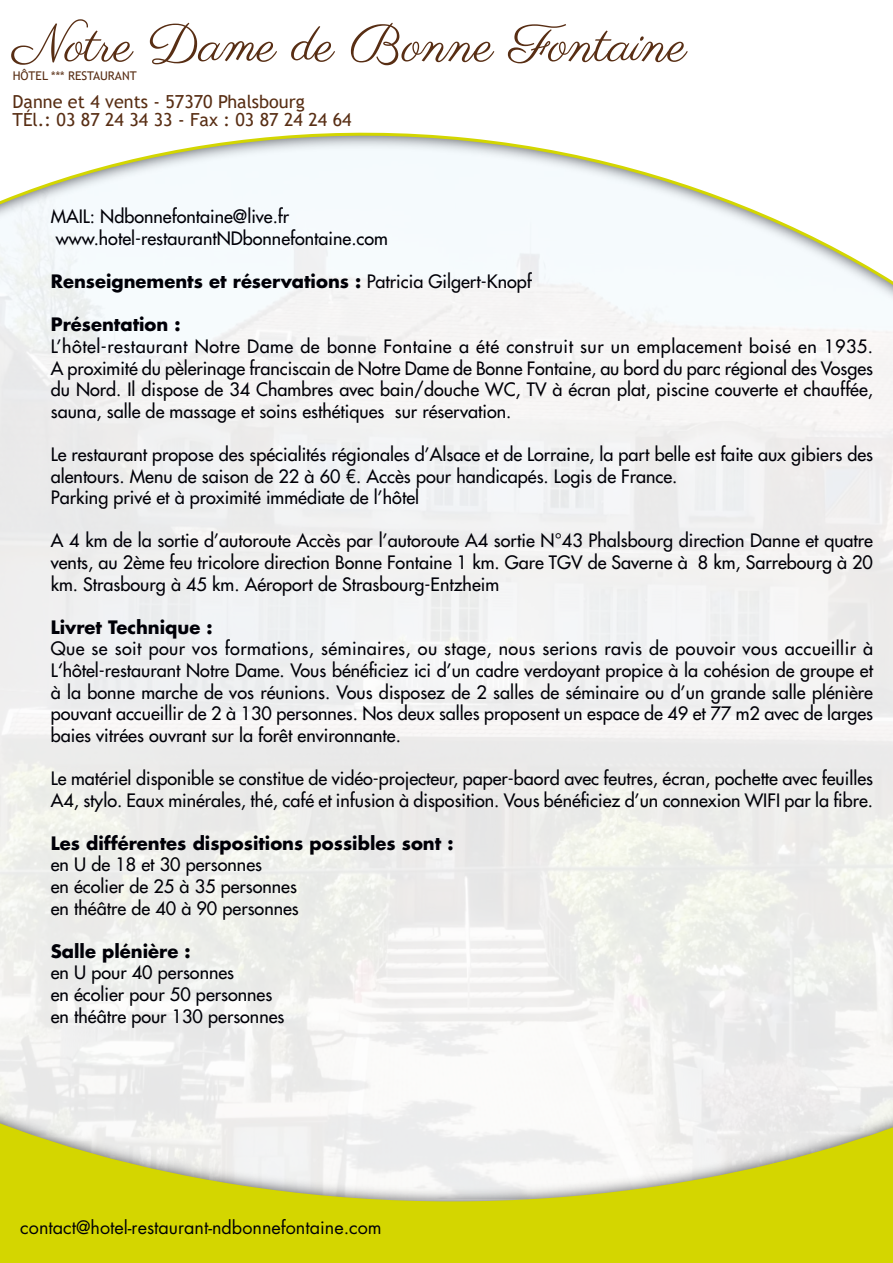
<style>
.page{position:relative;width:893px;height:1263px;background:#fff}
.page>*{position:absolute;margin:0;border:0;box-sizing:border-box;transform-origin:0 0}
.t1{font:52.65px "Parisienne";color:#582e14}
.t2{font:500 18px/21.6px "Futura Std";color:#000007}
.t3{font:700 18px "Futura Std";color:#000007}
.t4{font:18px/18px "Trebuchet MS";color:#582e14}
.t5{font:18px "Futura Std";color:#000007}
.t6{font:12px "Trebuchet MS";color:#582e14}
.s1{font-weight:500}
</style>
<div class="page">
<svg style="left:0;top:1036px;width:893px;height:227px"></svg>
<svg style="left:0;top:132px;width:893px;height:301px;fill:#f5f9fb"></svg>
<img style="left:788px;top:132px;width:81px;height:64px">
<h1 class="t1" style="left:13px;top:12px;width:676px">Notre Dame de Bonne Fontaine</h1>
<p class="t6" style="left:13px;top:71px;width:125px">HÔTEL *** RESTAURANT</p>
<p class="t4" style="left:13px;top:94px;width:341px">Danne et 4 vents - 57370 Phalsbourg<br>TÉl.: 03 87 24 34 33 - Fax : 03 87 24 24 64</p>
<p class="t2" style="left:51px;top:207px;width:339px">MAIL: Ndbonnefontaine@live.fr www.hotel-restaurantNDbonnefontaine.com</p>
<p class="t3" style="left:51px;top:273px;width:482px">Renseignements et réservations : <span class="s1">Patricia Gilgert-Knopf</span></p>
<p class="t3" style="left:51px;top:317px;width:131px">Présentation :</p>
<p class="t2" style="left:51px;top:336px;width:824px;text-align:justify">L’hôtel-restaurant Notre Dame de bonne Fontaine a été construit sur un emplacement boisé en 1935.<br>A proximité du pèlerinage franciscain de Notre Dame de Bonne Fontaine, au bord du parc régional des Vosges du Nord. Il dispose de 34 Chambres avec bain/douche WC, TV à écran plat, piscine couverte et chauffée, sauna, salle de massage et soins esthétiques sur réservation.</p>
<p class="t2" style="left:51px;top:444px;width:824px">Le restaurant propose des spécialités régionales d’Alsace et de Lorraine, la part belle est faite aux gibiers des alentours. Menu de saison de 22 à 60 €. Accès pour handicapés. Logis de France.<br>Parking privé et à proximité immédiate de l’hôtel</p>
<p class="t2" style="left:51px;top:531px;width:824px;text-align:justify">A 4 km de la sortie d’autoroute Accès par l’autoroute A4 sortie N°43 Phalsbourg direction Danne et quatre vents, au 2ème feu tricolore direction Bonne Fontaine 1 km. Gare TGV de Saverne à 8 km, Sarrebourg à 20 km. Strasbourg à 45 km. Aéroport de Strasbourg-Entzheim</p>
<p class="t3" style="left:51px;top:619px;width:163px">Livret Technique :</p>
<p class="t2" style="left:51px;top:639px;width:824px;text-align:justify">Que se soit pour vos formations, séminaires, ou stage, nous serions ravis de pouvoir vous accueillir à L‘hôtel-restaurant Notre Dame. Vous bénéficiez ici d’un cadre verdoyant propice à la cohésion de groupe et à la bonne marche de vos réunions. Vous disposez de 2 salles de séminaire ou d’un grande salle plénière pouvant accueillir de 2 à 130 personnes. Nos deux salles proposent un espace de 49 et 77 m2 avec de larges baies vitrées ouvrant sur la forêt environnante.</p>
<p class="t2" style="left:51px;top:768px;width:824px">Le matériel disponible se constitue de vidéo-projecteur, paper-baord avec feutres, écran, pochette avec feuilles<br>A4, stylo. Eaux minérales, thé, café et infusion à disposition. Vous bénéficiez d’un connexion WIFI par la fibre.</p>
<p class="t3" style="left:51px;top:835px;width:404px">Les différentes dispositions possibles sont :</p>
<p class="t2" style="left:51px;top:855px;width:250px">en U de 18 et 30 personnes<br>en écolier de 25 à 35 personnes en théâtre de 40 à 90 personnes</p>
<p class="t3" style="left:51px;top:943px;width:141px">Salle plénière :</p>
<p class="t2" style="left:51px;top:963px;width:235px">en U pour 40 personnes<br>en écolier pour 50 personnes en théâtre pour 130 personnes</p>
<p class="t5" style="left:20px;top:1219px;width:363px">contact@hotel-restaurant-ndbonnefontaine.com</p>
</div>
